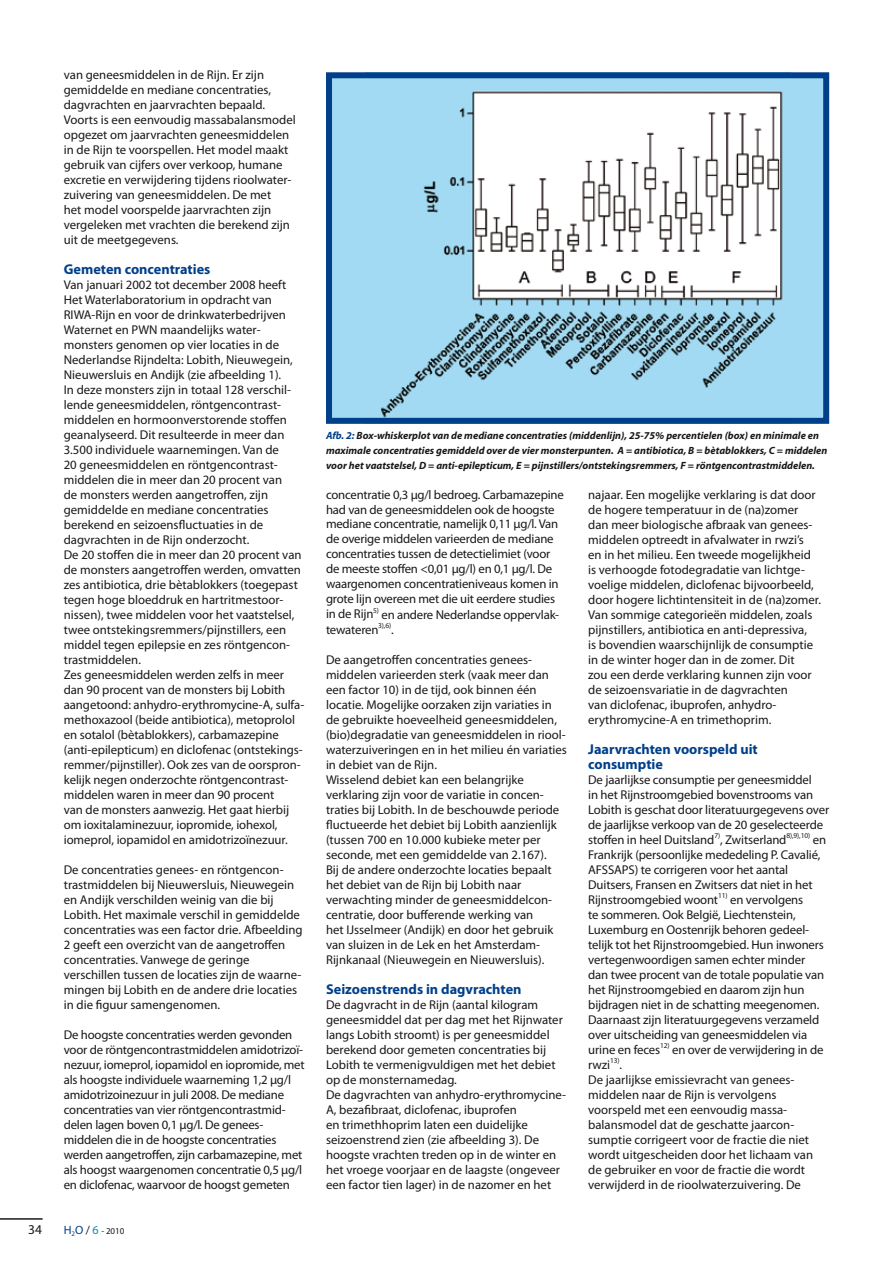
<style>
.page{position:relative;width:893px;height:1263px;background:#fff}
.page>*{position:absolute;margin:0;border:0;box-sizing:border-box;transform-origin:0 0}
.t1{font:700 14.25px/15px "Myriad Pro";color:#00408a}
.t2{font:13.5px "Myriad Pro";color:#1a171b}
.t3{font:12.75px/15px "Myriad Pro";color:#1a171b}
.t4{font:italic 700 10.5px/15px "Myriad Pro";color:#1a171b}
.t5{font:9px "Myriad Pro";color:#1a171b}
.s1{font-size:12px;color:#00408a}
.s2{font-size:12px}
.s3{font-size:12px;color:#0094a9}
.s4{color:#00408a}
</style>
<div class="page">
<hr style="left:0;top:1219px;width:43px;height:1px;background:#1a171b">
<div style="left:329px;top:75px;width:497px;height:346px;background:#a2daf4"></div>
<img style="left:380px;top:90px;width:403px;height:327px">
<div style="left:326px;top:72px;width:503px;height:352px;border:6px solid #00408a"></div>
<p class="t3" style="left:64px;top:67px;width:234px">van geneesmiddelen in de Rijn. Er zijn gemiddelde en mediane concentraties, dagvrachten en jaarvrachten bepaald.<br>Voorts is een eenvoudig massabalansmodel opgezet om jaarvrachten geneesmiddelen in de Rijn te voorspellen. Het model maakt gebruik van cijfers over verkoop, humane excretie en verwijdering tijdens rioolwater&shy;zuivering van geneesmiddelen. De met<br>het model voorspelde jaarvrachten zijn vergeleken met vrachten die berekend zijn uit de meetgegevens.</p>
<p class="t1" style="left:64px;top:262px;width:148px">Gemeten concentraties</p>
<p class="t3" style="left:64px;top:277px;width:224px">Van januari 2002 tot december 2008 heeft<br>Het Waterlaboratorium in opdracht van<br>RIWA</p>
<p class="t3" style="left:64px;top:307px;width:242px;text-indent:28px">-Rijn en voor de drinkwaterbedrijven Waternet en PWN maandelijks water&shy;monsters genomen op vier locaties in de Nederlandse Rijndelta: Lobith, N ieuwegein,<br>N ieuwersluis en Andijk (zie afbeelding 1).<br>I n deze monsters zijn in totaal 128 verschil&shy;lende geneesmiddelen, röntgencontrast&shy;middelen en hormoonverstorende stoffen geanalyseerd. Dit resulteerde in meer dan 3.500 individuele waarnemingen. Van de<br>20 geneesmiddelen en röntgencontrast&shy;middelen die in meer dan 20 procent van<br>de monsters werden aangetroffen, zijn gemiddelde en mediane concentraties berekend en seizoensfluctuaties in de dagvrachten in de Rijn onderzocht.<br>De 20 stoffen die in meer dan 20 procent van de monsters aangetroffen werden, omvatten zes antibiotica, drie bètablokkers (toegepast tegen hoge bloeddruk en hartritmestoor&shy;nissen), twee middelen voor het vaatstelsel, twee ontstekingsremmers/pijnstillers, een middel tegen epilepsie en zes röntgencon&shy;trastmiddelen.<br>Zes geneesmiddelen werden zelfs in meer dan 90 procent van de monsters bij Lobith aangetoond: anhydro-erythromycine-A, sulfa&shy;methoxazool (beide antibiotica), metoprolol en sotalol (bètablokkers), carbamazepine (anti-epilepticum) en diclofenac (ontstekings&shy;remmer/pijnstiller). Ook zes van de oorspron&shy;kelijk negen onderzochte röntgencontrast&shy;middelen waren in meer dan 90 procent<br>van de monsters aanwezig. Het gaat hierbij om ioxitalaminezuur, iopromide, iohexol, iomeprol, iopamidol en amidotrizoïnezuur.</p>
<p class="t3" style="left:64px;top:862px;width:240px">De concentraties genees- en röntgencon&shy;trastmiddelen bij N ieuwersluis, N ieuwegein en Andijk verschilden weinig van die bij Lobith. Het maximale verschil in gemiddelde concentraties was een factor drie. Afbeelding 2 geeft een overzicht van de aangetroffen concentraties. Vanwege de geringe verschillen tussen de locaties zijn de waarne&shy;mingen bij Lobith en de andere drie locaties in die figuur samengenomen.</p>
<p class="t3" style="left:64px;top:1027px;width:242px">De hoogste concentraties werden gevonden voor de röntgencontrastmiddelen amidotrizoï&shy;nezuur, iomeprol, iopamidol en iopromide, met als hoogste individuele waarneming 1,2 µg/l amidotrizoinezuur in juli 2008. De mediane concentraties van vier röntgencontrastmid&shy;delen lagen boven 0,1 µg/l. De genees&shy;middelen die in de hoogste concentraties werden aangetroffen, zijn carbamazepine, met als hoogst waargenomen concentratie 0,5 µg/l en diclofenac, waarvoor de hoogst gemeten</p>
<p class="t2" style="left:28px;top:1222px;width:15px">34</p>
<p class="t5" style="left:64px;top:1226px;width:62px"><span class="s1">H</span><sub>2</sub><span class="s1">O</span> <span class="s2">/</span> <span class="s3">6</span> - 2010</p>
<p class="t4" style="left:326px;top:428px;width:503px"><span class="s4">Afb. 2:</span> Box-whiskerplot van de mediane concentraties (middenlijn), 25-75% percentielen (box) en minimale en maximale concentraties gemiddeld over de vier monsterpunten. A = antibiotica, B = bètablokkers, C = middelen voor het vaatstelsel, D = anti-epilepticum, E = pijnstillers/ontstekingsremmers, F = röntgencontrastmiddelen.</p>
<p class="t3" style="left:326px;top:487px;width:239px">concentratie 0,3 µg/l bedroeg. Carbamazepine had van de geneesmiddelen ook de hoogste mediane concentratie, namelijk 0,11 µg/l. Van de overige middelen varieerden de mediane concentraties tussen de detectielimiet (voor de meeste stoffen &lt;0,01 µg/l) en 0,1 µg/l. De waargenomen concentratieniveaus komen in grote lijn overeen met die uit eerdere studies in de Rijn<sup>5)</sup> en andere Nederlandse oppervlak&shy;tewateren<sup>3),6)</sup>.</p>
<p class="t3" style="left:326px;top:652px;width:242px">De aangetroffen concentraties genees&shy;middelen varieerden sterk (vaak meer dan een factor 10) in de tijd, ook binnen één locatie. Mogelijke oorzaken zijn variaties in de gebruikte hoeveelheid geneesmiddelen, (bio)degradatie van geneesmiddelen in riool&shy;waterzuiveringen en in het milieu én variaties in debiet van de Rijn.<br>Wisselend debiet kan een belangrijke verklaring zijn voor de variatie in concen&shy;traties bij Lobith. I n de beschouwde periode fluctueerde het debiet bij Lobith aanzienlijk (tussen 700 en 10.000 kubieke meter per seconde, met een gemiddelde van 2.167).<br>Bij de andere onderzochte locaties bepaalt het debiet van de Rijn bij Lobith naar verwachting minder de geneesmiddelcon&shy;centratie, door bufferende werking van<br>het IJsselmeer (Andijk) en door het gebruik van sluizen in de Lek en het Amsterdam-Rijnkanaal (N ieuwegein en N ieuwersluis).</p>
<p class="t1" style="left:326px;top:982px;width:197px">Seizoenstrends in dagvrachten</p>
<p class="t3" style="left:326px;top:997px;width:242px">De dagvracht in de Rijn (aantal kilogram geneesmiddel dat per dag met het Rijnwater langs Lobith stroomt) is per geneesmiddel berekend door gemeten concentraties bij Lobith te vermenigvuldigen met het debiet op de monsternamedag.<br>De dagvrachten van anhydro-erythromycine-A, bezafibraat, diclofenac, ibuprofen<br>en trimethhoprim laten een duidelijke seizoenstrend zien (zie afbeelding 3). De hoogste vrachten treden op in de winter en het vroege voorjaar en de laagste (ongeveer een factor tien lager) in de nazomer en het</p>
<p class="t3" style="left:588px;top:487px;width:234px">najaar. Een mogelijke verklaring is dat door de hogere temperatuur in de (na)zomer dan meer biologische afbraak van genees&shy;middelen optreedt in afvalwater in rwzi’s<br>en in het milieu. Een tweede mogelijkheid is verhoogde fotodegradatie van lichtge&shy;voelige middelen, diclofenac bijvoorbeeld, door hogere lichtintensiteit in de (na)zomer.<br>Van sommige categorieën middelen, zoals pijnstillers, antibiotica en anti-depressiva,<br>is bovendien waarschijnlijk de consumptie in de winter hoger dan in de zomer. Dit<br>zou een derde verklaring kunnen zijn voor de seizoensvariatie in de dagvrachten<br>van diclofenac, ibuprofen, anhydro&shy;erythromycine-A en trimethoprim.</p>
<p class="t1" style="left:588px;top:742px;width:171px">Jaarvrachten voorspeld uit consumptie</p>
<p class="t3" style="left:588px;top:772px;width:242px">De jaarlijkse consumptie per geneesmiddel<br>in het Rijnstroomgebied bovenstrooms van Lobith is geschat door literatuurgegevens over de jaarlijkse verkoop van de 20 geselecteerde stoffen in heel Duitsland<sup>7)</sup>, Zwitserland<sup>8),9),10)</sup> en Frankrijk (persoonlijke mededeling P. Cavalié, AFSSA</p>
<p class="t3" style="left:588px;top:862px;width:238px;text-indent:34px">PS) te corrigeren voor het aantal Duitsers, Fransen en Zwitsers dat niet in het Rijnstroomgebied woont<sup>11)</sup> en vervolgens<br>te sommeren. Ook België, Liechtenstein, Luxemburg en Oostenrijk behoren gedeel&shy;telijk tot het Rijnstroomgebied. Hun inwoners vertegenwoordigen samen echter minder dan twee procent van de totale populatie van het Rijnstroomgebied en daarom zijn hun bijdragen niet in de schatting meegenomen.<br>Daarnaast zijn literatuurgegevens verzameld over uitscheiding van geneesmiddelen via urine en feces<sup>12)</sup> en over de verwijdering in de rwzi<sup>13)</sup>.<br>De jaarlijkse emissievracht van genees&shy;middelen naar de Rijn is vervolgens voorspeld met een eenvoudig massa&shy;balansmodel dat de geschatte jaarcon&shy;sumptie corrigeert voor de fractie die niet wordt uitgescheiden door het lichaam van de gebruiker en voor de fractie die wordt verwijderd in de rioolwaterzuivering. De</p>
</div>
